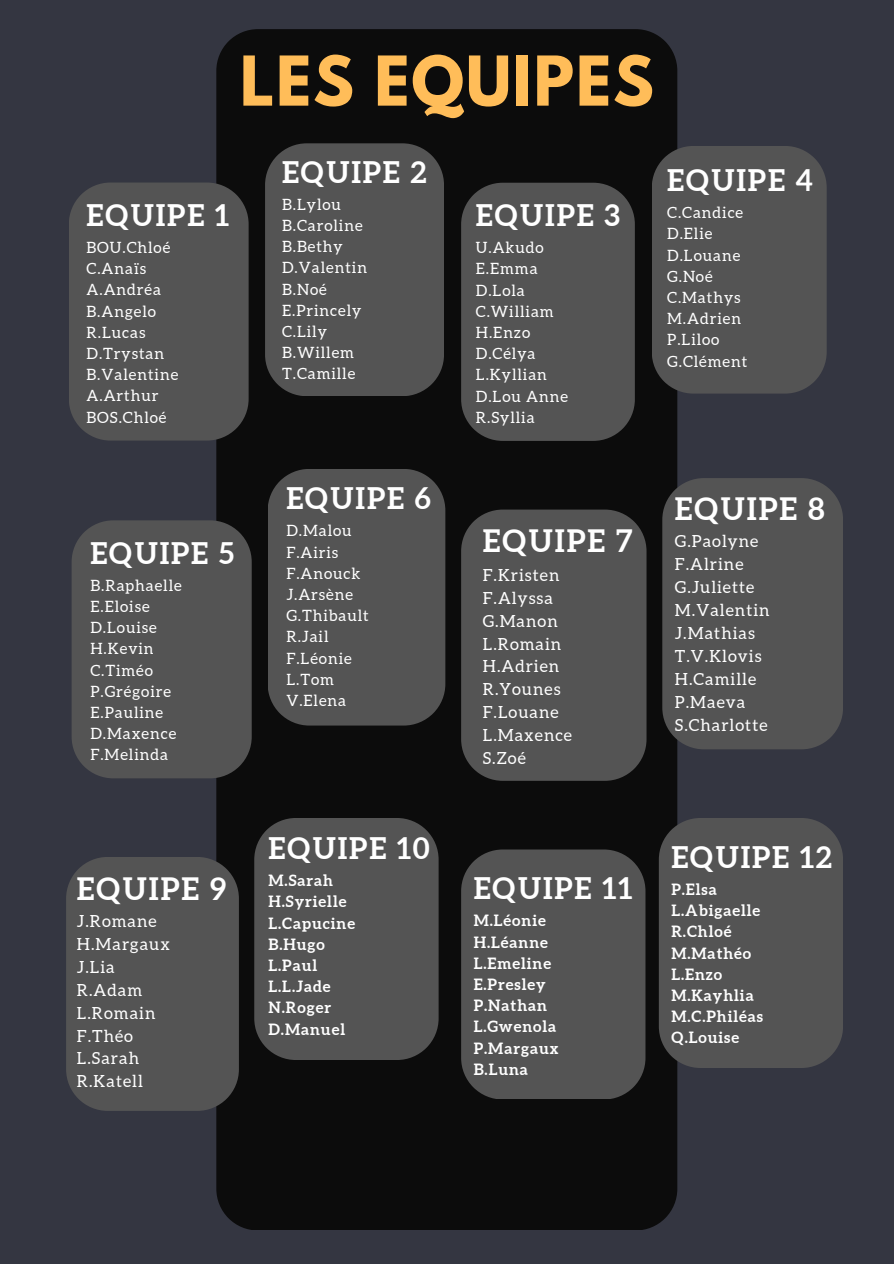
<style>
.page{position:relative;width:894px;height:1264px;background:#fff}
.page>*{position:absolute;margin:0;border:0;box-sizing:border-box;transform-origin:0 0}
.t1{font:700 60.75px "League Spartan";letter-spacing:.03em;color:#ffbd59}
.t2{font:700 30.9px "Aleo";letter-spacing:.06em;color:#fff}
.t3{font:700 29.7px "Aleo";letter-spacing:.06em;color:#fff}
.t4{font:16.65px "Aleo";letter-spacing:.06em;color:#fff}
.t5{font:15.6px "Aleo";letter-spacing:.06em;color:#fff}
.t6{font:700 15.6px/21.1px "Aleo";letter-spacing:.06em;color:#fff}
</style>
<div class="page">
<div style="left:0;top:0;width:893px;height:1263px;background:#343641"></div>
<div style="left:216px;top:29px;width:461px;height:1200px;background:#0c0c0c"></div>
<div style="left:69px;top:182px;width:179px;height:258px;background:#545454"></div>
<div style="left:265px;top:143px;width:179px;height:253px;background:#545454"></div>
<div style="left:461px;top:183px;width:173px;height:258px;background:#545454"></div>
<div style="left:651px;top:146px;width:175px;height:247px;background:#545454"></div>
<div style="left:72px;top:520px;width:180px;height:258px;background:#545454"></div>
<div style="left:267px;top:469px;width:178px;height:256px;background:#545454"></div>
<div style="left:461px;top:509px;width:185px;height:271px;background:#545454"></div>
<svg style="left:662px;top:478px;width:180px;height:271px;background:#505051"></svg>
<div style="left:66px;top:857px;width:173px;height:253px;background:#545454"></div>
<div style="left:254px;top:818px;width:184px;height:241px;background:#545454"></div>
<div style="left:461px;top:849px;width:184px;height:250px;background:#545454"></div>
<div style="left:658px;top:818px;width:184px;height:249px;background:#545454"></div>
<p class="t1" style="left:240px;top:51px;width:415px">LES EQUIPES</p>
<p class="t3" style="left:86px;top:198px;width:144px">EQUIPE 1</p>
<p class="t5" style="left:86px;top:238px;width:85px">BOU.Chloé</p>
<p class="t5" style="left:86px;top:260px;width:61px">C.Anaïs</p>
<p class="t5" style="left:86px;top:281px;width:76px">A.Andréa</p>
<p class="t5" style="left:86px;top:302px;width:71px">B.Angelo</p>
<p class="t5" style="left:86px;top:323px;width:60px">R.Lucas</p>
<p class="t5" style="left:86px;top:344px;width:79px">D.Trystan</p>
<p class="t5" style="left:86px;top:366px;width:93px">B.Valentine</p>
<p class="t5" style="left:86px;top:387px;width:73px">A.Arthur</p>
<p class="t5" style="left:86px;top:408px;width:81px">BOS.Chloé</p>
<p class="t3" style="left:282px;top:155px;width:146px">EQUIPE 2</p>
<p class="t5" style="left:282px;top:195px;width:60px">B.Lylou</p>
<p class="t5" style="left:282px;top:216px;width:82px">B.Caroline</p>
<p class="t5" style="left:282px;top:238px;width:62px">B.Bethy</p>
<p class="t5" style="left:282px;top:259px;width:86px">D.Valentin</p>
<p class="t5" style="left:282px;top:280px;width:46px">B.Noé</p>
<p class="t5" style="left:282px;top:301px;width:81px">E.Princely</p>
<p class="t5" style="left:282px;top:322px;width:46px">C.Lily</p>
<p class="t5" style="left:282px;top:344px;width:73px">B.Willem</p>
<p class="t5" style="left:282px;top:365px;width:75px">T.Camille</p>
<h2 class="t3" style="left:476px;top:198px;width:146px">EQUIPE 3</h2>
<p class="t5" style="left:476px;top:239px;width:69px">U.Akudo</p>
<p class="t5" style="left:476px;top:260px;width:63px">E.Emma</p>
<p class="t5" style="left:476px;top:281px;width:50px">D.Lola</p>
<p class="t5" style="left:476px;top:302px;width:79px">C.William</p>
<p class="t5" style="left:476px;top:324px;width:56px">H.Enzo</p>
<p class="t5" style="left:476px;top:345px;width:61px">D.Célya</p>
<p class="t5" style="left:476px;top:366px;width:72px">L.Kyllian</p>
<p class="t5" style="left:476px;top:387px;width:93px">D.Lou Anne</p>
<p class="t5" style="left:476px;top:408px;width:60px">R.Syllia</p>
<p class="t3" style="left:667px;top:163px;width:147px">EQUIPE 4</p>
<p class="t5" style="left:667px;top:204px;width:77px">C.Candice</p>
<p class="t5" style="left:667px;top:225px;width:47px">D.Elie</p>
<p class="t5" style="left:667px;top:246px;width:75px">D.Louane</p>
<p class="t5" style="left:667px;top:267px;width:47px">G.Noé</p>
<p class="t5" style="left:667px;top:288px;width:75px">C.Mathys</p>
<p class="t5" style="left:667px;top:310px;width:75px">M.Adrien</p>
<p class="t5" style="left:667px;top:331px;width:54px">P.Liloo</p>
<p class="t5" style="left:667px;top:352px;width:82px">G.Clément</p>
<p class="t3" style="left:90px;top:535px;width:145px">EQUIPE 5</p>
<p class="t5" style="left:90px;top:576px;width:93px">B.Raphaelle</p>
<h2 class="t5" style="left:90px;top:597px;width:61px">E.Eloise</h2>
<h1 class="t5" style="left:90px;top:619px;width:68px">D.Louise</h1>
<p class="t5" style="left:90px;top:640px;width:65px">H.Kevin</p>
<p class="t5" style="left:90px;top:661px;width:64px">C.Timéo</p>
<p class="t5" style="left:90px;top:682px;width:82px">P.Grégoire</p>
<p class="t5" style="left:90px;top:703px;width:74px">E.Pauline</p>
<p class="t5" style="left:90px;top:724px;width:87px">D.Maxence</p>
<p class="t5" style="left:90px;top:746px;width:79px">F.Melinda</p>
<p class="t3" style="left:286px;top:481px;width:146px">EQUIPE 6</p>
<p class="t5" style="left:286px;top:522px;width:67px">D.Malou</p>
<p class="t5" style="left:286px;top:543px;width:53px">F.Airis</p>
<p class="t5" style="left:286px;top:564px;width:76px">F.Anouck</p>
<p class="t5" style="left:286px;top:585px;width:68px">J.Arsène</p>
<p class="t5" style="left:286px;top:606px;width:84px">G.Thibault</p>
<p class="t5" style="left:286px;top:628px;width:44px">R.Jail</p>
<p class="t5" style="left:286px;top:649px;width:67px">F.Léonie</p>
<p class="t5" style="left:286px;top:670px;width:49px">L.Tom</p>
<p class="t5" style="left:286px;top:691px;width:61px">V.Elena</p>
<p class="t2" style="left:482px;top:523px;width:151px">EQUIPE 7</p>
<p class="t4" style="left:482px;top:565px;width:78px">F.Kristen</p>
<p class="t4" style="left:482px;top:588px;width:71px">F.Alyssa</p>
<p class="t4" style="left:482px;top:611px;width:76px">G.Manon</p>
<p class="t4" style="left:482px;top:634px;width:80px">L.Romain</p>
<p class="t4" style="left:482px;top:657px;width:78px">H.Adrien</p>
<p class="t4" style="left:482px;top:680px;width:79px">R.Younes</p>
<p class="t4" style="left:482px;top:703px;width:77px">F.Louane</p>
<p class="t4" style="left:482px;top:725px;width:91px">L.Maxence</p>
<p class="t4" style="left:482px;top:748px;width:44px">S.Zoé</p>
<p class="t2" style="left:674px;top:491px;width:151px">EQUIPE 8</p>
<p class="t4" style="left:674px;top:532px;width:85px">G.Paolyne</p>
<p class="t4" style="left:674px;top:555px;width:70px">F.Alrine</p>
<p class="t4" style="left:674px;top:578px;width:81px">G.Juliette</p>
<p class="t4" style="left:674px;top:600px;width:96px">M.Valentin</p>
<p class="t4" style="left:674px;top:623px;width:81px">J.Mathias</p>
<p class="t4" style="left:674px;top:646px;width:88px">T.V.Klovis</p>
<p class="t4" style="left:674px;top:669px;width:83px">H.Camille</p>
<p class="t4" style="left:674px;top:692px;width:72px">P.Maeva</p>
<p class="t4" style="left:674px;top:715px;width:94px">S.Charlotte</p>
<p class="t2" style="left:77px;top:870px;width:151px">EQUIPE 9</p>
<p class="t4" style="left:77px;top:911px;width:81px">J.Romane</p>
<p class="t4" style="left:77px;top:934px;width:94px">H.Margaux</p>
<h2 class="t4" style="left:77px;top:957px;width:39px">J.Lia</h2>
<p class="t4" style="left:77px;top:980px;width:67px">R.Adam</p>
<p class="t4" style="left:77px;top:1003px;width:80px">L.Romain</p>
<p class="t4" style="left:77px;top:1026px;width:58px">F.Théo</p>
<p class="t4" style="left:77px;top:1049px;width:64px">L.Sarah</p>
<p class="t4" style="left:77px;top:1072px;width:67px">R.Katell</p>
<p class="t3" style="left:268px;top:831px;width:163px">EQUIPE 10</p>
<p class="t6" style="left:268px;top:870px;width:88px">M.Sarah<br>H.Syrielle<br>L.Capucine<br>B.Hugo<br>L.Paul<br>L.L.Jade<br>N.Roger<br>D.Manuel</p>
<p class="t3" style="left:473px;top:871px;width:160px">EQUIPE 11</p>
<p class="t6" style="left:473px;top:910px;width:86px">M.Léonie<br>H.Léanne<br>L.Emeline<br>E.Presley<br>P.Nathan<br>L.Gwenola<br>P.Margaux<br>B.Luna</p>
<p class="t3" style="left:671px;top:840px;width:162px">EQUIPE 12</p>
<p class="t6" style="left:671px;top:878px;width:93px">P.Elsa<br>L.Abigaelle<br>R.Chloé<br>M.Mathéo<br>L.Enzo<br>M.Kayhlia<br>M.C.Philéas<br>Q.Louise</p>
</div>
